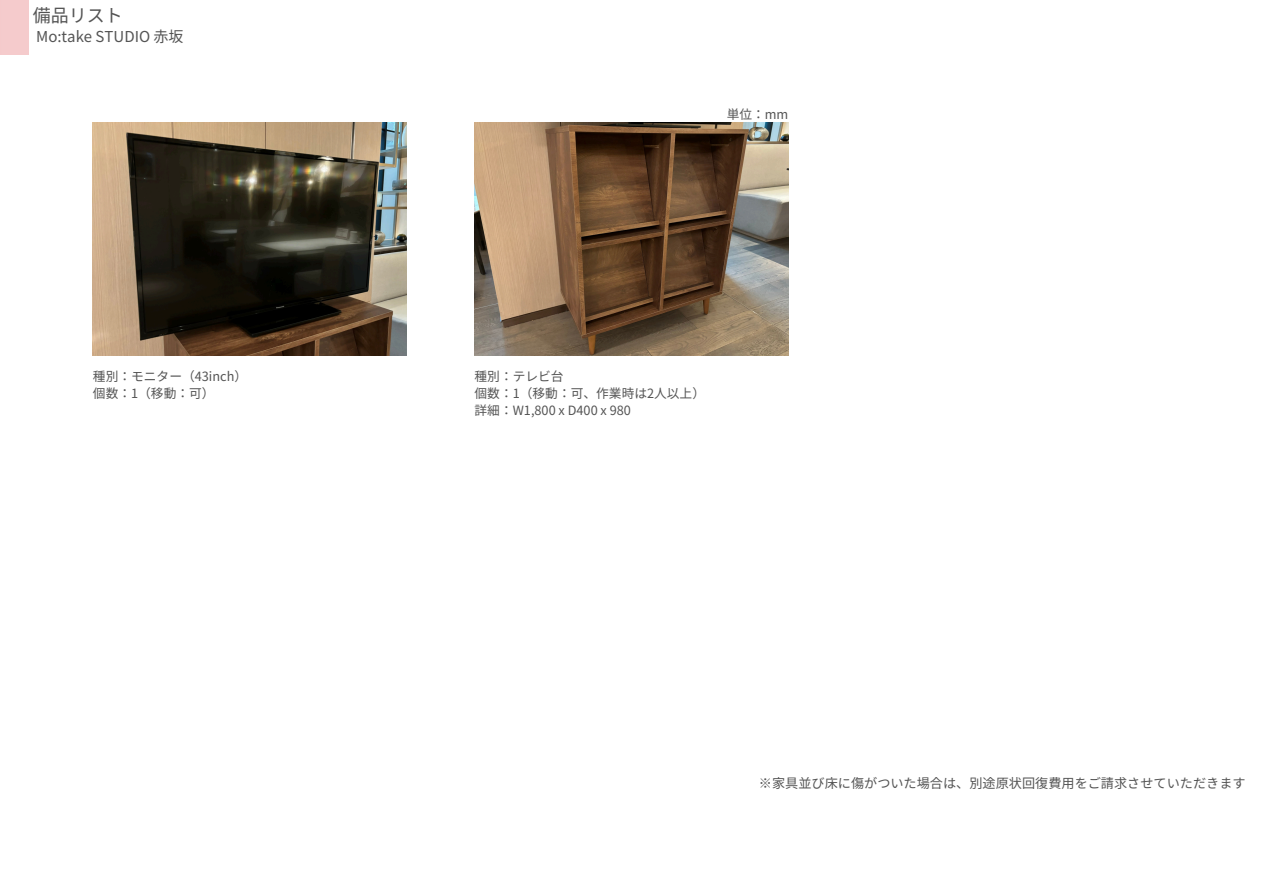
<style>
.page{position:relative;width:1263px;height:894px;background:#fff}
.page>*{position:absolute;margin:0;border:0;box-sizing:border-box;transform-origin:0 0}
.t1{font:18px "Noto Sans JP";color:#545454}
.t2{font:15px "Noto Sans JP";color:#545454}
.t3{font:13.2px "Noto Sans JP";color:#545454}
.t4{font:12.75px "Noto Sans JP";color:#545454}
</style>
<div class="page">
<img style="left:474px;top:122px;width:314px;height:233px">
<img style="left:93px;top:122px;width:314px;height:233px">
<p class="t1" style="left:33px;top:1px;width:92px">備品リスト</p>
<p class="t2" style="left:36px;top:24px;width:149px">Mo:take STUDIO 赤坂</p>
<p class="t4" style="left:93px;top:366px;width:156px">種別：モニター（43inch）</p>
<p class="t4" style="left:93px;top:383px;width:123px">個数：1（移動：可）</p>
<p class="t4" style="left:727px;top:104px;width:63px">単位：mm</p>
<p class="t4" style="left:475px;top:366px;width:91px">種別：テレビ台</p>
<h1 class="t4" style="left:475px;top:383px;width:232px">個数：1（移動：可、作業時は2人以上）</h1>
<p class="t4" style="left:475px;top:400px;width:158px">詳細：W1,800 x D400 x 980</p>
<p class="t3" style="left:759px;top:772px;width:488px">※家具並び床に傷がついた場合は、別途原状回復費用をご請求させていただきます</p>
</div>
